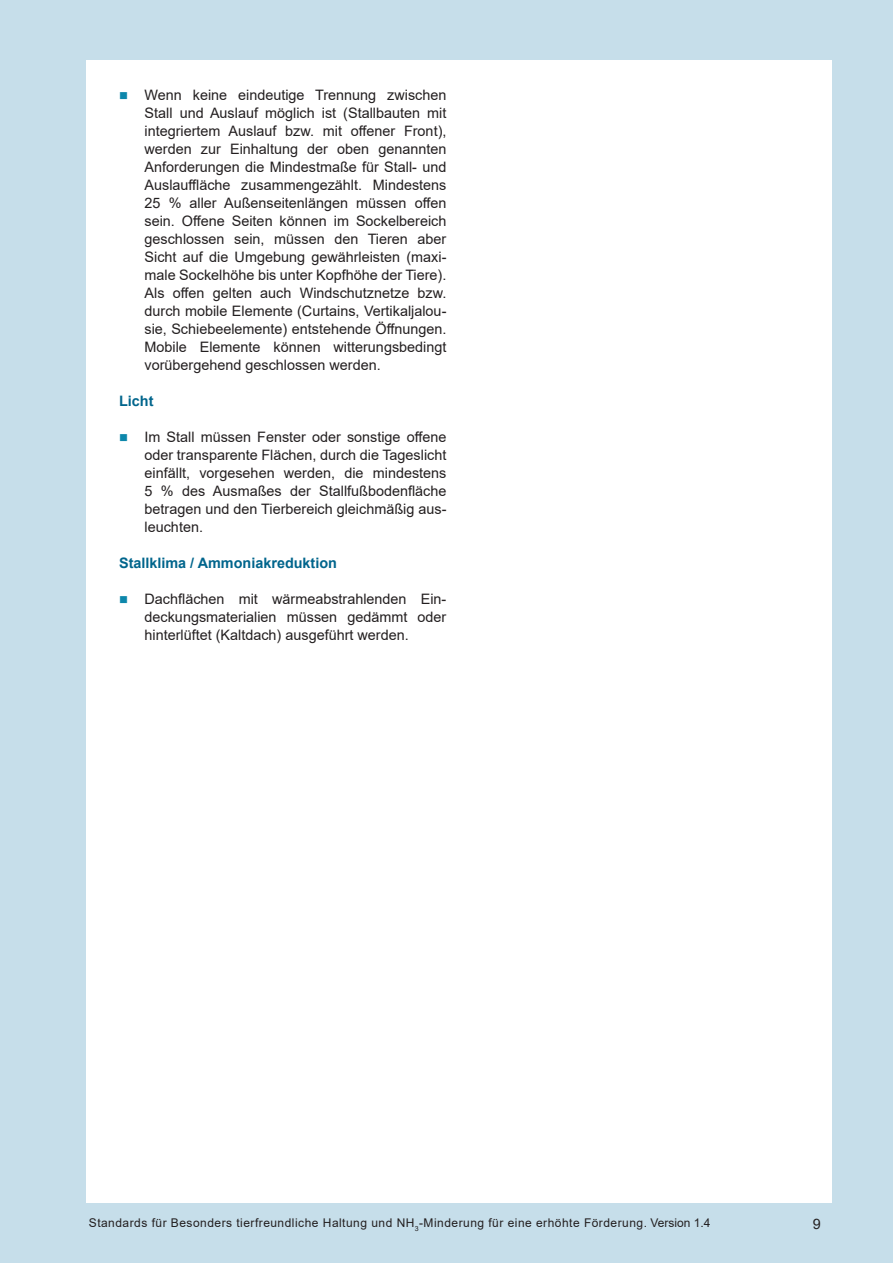
<style>
.page{position:relative;width:893px;height:1263px;background:#fff}
.page>*{position:absolute;margin:0;border:0;box-sizing:border-box;transform-origin:0 0}
.MB_Punkt_mit_Einzug{font:14.4px/18px "Arial";color:#231f20;text-align:justify}
.MB_Zwischenüberschrift{font:700 14.4px "Arial";color:#00658c}
.t1{font:12px "Arial";letter-spacing:.04em;color:#231f20}
.s1{color:#0d87ab}
</style>
<div class="page">
<div style="left:0;top:0;width:85px;height:1263px;background:#c6deea"></div>
<div style="left:0;top:1203px;width:893px;height:60px;background:#c6deea"></div>
<div style="left:0;top:0;width:893px;height:60px;background:#c6deea"></div>
<div style="left:832px;top:0;width:61px;height:1263px;background:#c6deea"></div>
<p class="MB_Punkt_mit_Einzug" style="left:145px;top:86px;width:303px;text-indent:-26px"><span class="s1">■</span> Wenn keine eindeutige Trennung zwischen Stall und Auslauf möglich ist (Stallbauten mit integriertem Auslauf bzw. mit offener Front), werden zur Einhaltung der oben genannten Anforderungen die Mindestmaße für Stall- und Auslauffläche zusammengezählt. Mindestens 25 % aller Außenseitenlängen müssen offen sein. Offene Seiten können im Sockelbereich geschlossen sein, müssen den Tieren aber Sicht auf die Umgebung gewährleisten (maxi&shy;male Sockelhöhe bis unter Kopfhöhe der Tiere).<br>Als offen gelten auch Windschutznetze bzw. durch mobile Elemente (Curtains, Vertikaljalou&shy;sie, Schiebeelemente) entstehende Öffnungen.<br>Mobile Elemente können witterungsbedingt vorübergehend geschlossen werden.</p>
<p class="MB_Zwischenüberschrift" style="left:119px;top:391px;width:36px">Licht</p>
<p class="MB_Punkt_mit_Einzug" style="left:145px;top:428px;width:303px;text-indent:-26px"><span class="s1">■</span> Im Stall müssen Fenster oder sonstige offene oder transparente Flächen, durch die Tageslicht einfällt, vorgesehen werden, die mindestens 5 % des Ausmaßes der Stallfußbodenfläche betragen und den Tierbereich gleichmäßig aus&shy;leuchten.</p>
<p class="MB_Zwischenüberschrift" style="left:119px;top:553px;width:219px">Stallklima / Ammoniakreduktion</p>
<p class="MB_Punkt_mit_Einzug" style="left:145px;top:590px;width:303px;text-indent:-26px"><span class="s1">■</span> Dachflächen mit wärmeabstrahlenden Ein&shy;deckungsmaterialien müssen gedämmt oder hinterlüftet (Kaltdach) ausgeführt werden.</p>
<p class="t1" style="left:89px;top:1214px;width:623px">Standards für Besonders tierfreundliche Haltung und NH<sub>3</sub>-Minderung für eine erhöhte Förderung. Version 1.4</p>
<p class="MB_Punkt_mit_Einzug" style="left:813px;top:1215px;width:10px">9</p>
</div>
